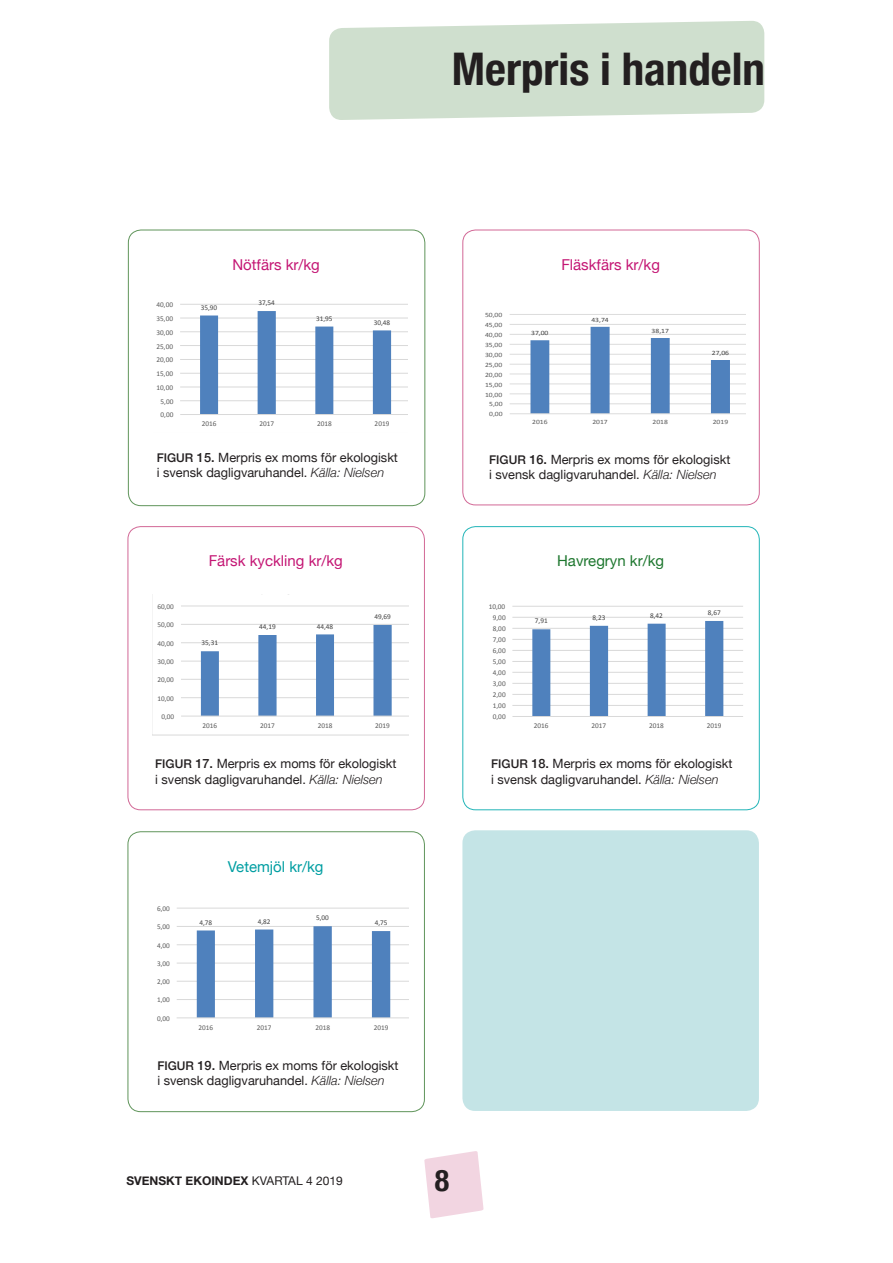
<style>
.page{position:relative;width:893px;height:1263px;background:#fff}
.page>*{position:absolute;margin:0;border:0;box-sizing:border-box;transform-origin:0 0}
.t1{font:700 condensed 45px "Helvetica Neue";color:#231f20}
.t2{font:700 condensed 30px "Helvetica Neue";color:#231f20}
.t3{font:15px "Helvetica Neue";color:#c41674}
.t4{font:15px "Helvetica Neue";color:#1e772f}
.t5{font:15px "Helvetica Neue";color:#009ea2}
.t6{font:12.75px/15.3px "Helvetica Neue";color:#231f20}
.t7{font:700 12px "Helvetica Neue";color:#231f20}
.t8{font:7.2px "Calibri";color:#595959}
.t9{font:7.2px "Calibri";color:#404040}
.t10{font:6.6px "Calibri";color:#595959;scale:1.16 1}
.t11{font:6.6px "Calibri";color:#404040;scale:1.16 1}
.s1{font-weight:500;font-size:12px}
.s2{font-weight:500}
.s3{font-weight:300;font-style:italic}
.s4{font-weight:400}
</style>
<div class="page">
<svg style="left:424px;top:1151px;width:60px;height:67px"></svg>
<div style="left:462px;top:830px;width:297px;height:281px;background:#c4e4e6;border-radius:13px"></div>
<svg style="left:329px;top:21px;width:435px;height:99px;background:#d2e1d1"></svg>
<div style="left:128px;top:230px;width:297px;height:276px;border:1px solid #60955b;border-radius:13px"></div>
<svg style="left:180px;top:304px;width:227px;height:111px"></svg>
<div style="left:128px;top:831px;width:297px;height:281px;border:1px solid #60955b;border-radius:13px"></div>
<svg style="left:177px;top:907px;width:232px;height:112px"></svg>
<div style="left:462px;top:230px;width:298px;height:275px;border:1px solid #d26896;border-radius:13px"></div>
<svg style="left:509px;top:314px;width:236px;height:100px"></svg>
<div style="left:462px;top:526px;width:298px;height:284px;border:1px solid #22b5b8;border-radius:13px"></div>
<svg style="left:512px;top:606px;width:231px;height:111px"></svg>
<div style="left:128px;top:526px;width:297px;height:284px;border:1px solid #d26896;border-radius:13px"></div>
<svg style="left:153px;top:605px;width:256px;height:130px"></svg>
<h1 class="t1" style="left:452px;top:31px;width:315px">Merpris i handeln</h1>
<p class="t8" style="left:157px;top:300px;width:18px">40,00</p>
<p class="t8" style="left:157px;top:314px;width:18px">35,00</p>
<p class="t8" style="left:157px;top:328px;width:18px">30,00</p>
<p class="t8" style="left:157px;top:342px;width:18px">25,00</p>
<p class="t8" style="left:157px;top:355px;width:18px">20,00</p>
<p class="t8" style="left:157px;top:369px;width:18px">15,00</p>
<p class="t8" style="left:157px;top:383px;width:18px">10,00</p>
<p class="t8" style="left:161px;top:397px;width:14px">5,00</p>
<p class="t8" style="left:161px;top:410px;width:14px">0,00</p>
<p class="t9" style="left:201px;top:303px;width:18px">35,90</p>
<p class="t3" style="left:232px;top:254px;width:89px">Nötfärs kr/kg</p>
<p class="t9" style="left:258px;top:298px;width:18px">37,54</p>
<p class="t9" style="left:316px;top:314px;width:18px">31,95</p>
<p class="t9" style="left:374px;top:318px;width:18px">30,48</p>
<p class="t8" style="left:202px;top:419px;width:16px">2016</p>
<p class="t8" style="left:259px;top:419px;width:16px">2017</p>
<p class="t8" style="left:317px;top:419px;width:16px">2018</p>
<p class="t8" style="left:375px;top:419px;width:16px">2019</p>
<p class="t6" style="left:157px;top:450px;width:243px"><span class="s1">FIGUR</span> <span class="s2">15.</span> Merpris ex moms för ekologiskt i svensk dagligvaruhandel. <span class="s3">Källa: Nielsen</span></p>
<p class="t8" style="left:157px;top:602px;width:18px">60,00</p>
<p class="t8" style="left:157px;top:620px;width:18px">50,00</p>
<p class="t8" style="left:157px;top:639px;width:18px">40,00</p>
<p class="t8" style="left:157px;top:657px;width:18px">30,00</p>
<p class="t8" style="left:157px;top:675px;width:18px">20,00</p>
<p class="t8" style="left:157px;top:694px;width:18px">10,00</p>
<p class="t8" style="left:161px;top:712px;width:14px">0,00</p>
<p class="t3" style="left:209px;top:550px;width:136px">Färsk kyckling kr/kg</p>
<p class="t9" style="left:202px;top:638px;width:18px">35,31</p>
<p class="t9" style="left:259px;top:622px;width:18px">44,19</p>
<p class="t9" style="left:317px;top:622px;width:18px">44,48</p>
<p class="t9" style="left:374px;top:612px;width:18px">49,69</p>
<p class="t8" style="left:203px;top:721px;width:16px">2016</p>
<p class="t8" style="left:260px;top:721px;width:16px">2017</p>
<p class="t8" style="left:318px;top:721px;width:16px">2018</p>
<p class="t8" style="left:375px;top:721px;width:16px">2019</p>
<p class="t6" style="left:155px;top:757px;width:243px"><span class="s1">FIGUR</span> <span class="s2">17.</span> Merpris ex moms för ekologiskt i svensk dagligvaruhandel. <span class="s3">Källa: Nielsen</span></p>
<p class="t8" style="left:157px;top:904px;width:14px">6,00</p>
<p class="t8" style="left:157px;top:922px;width:14px">5,00</p>
<p class="t8" style="left:157px;top:941px;width:14px">4,00</p>
<p class="t8" style="left:157px;top:959px;width:14px">3,00</p>
<p class="t8" style="left:157px;top:977px;width:14px">2,00</p>
<p class="t8" style="left:157px;top:995px;width:14px">1,00</p>
<p class="t8" style="left:157px;top:1014px;width:14px">0,00</p>
<p class="t5" style="left:228px;top:855px;width:97px">Vetemjöl kr/kg</p>
<p class="t9" style="left:199px;top:918px;width:14px">4,78</p>
<p class="t9" style="left:258px;top:917px;width:14px">4,82</p>
<p class="t9" style="left:316px;top:913px;width:14px">5,00</p>
<p class="t9" style="left:375px;top:918px;width:14px">4,75</p>
<p class="t8" style="left:199px;top:1023px;width:16px">2016</p>
<p class="t8" style="left:257px;top:1023px;width:16px">2017</p>
<p class="t8" style="left:315px;top:1023px;width:16px">2018</p>
<p class="t8" style="left:374px;top:1023px;width:16px">2019</p>
<p class="t6" style="left:157px;top:1058px;width:243px"><span class="s1">FIGUR</span> <span class="s2">19.</span> Merpris ex moms för ekologiskt i svensk dagligvaruhandel. <span class="s3">Källa: Nielsen</span></p>
<p class="t10" style="left:485px;top:311px;width:16px">50,00</p>
<p class="t10" style="left:485px;top:321px;width:16px">45,00</p>
<p class="t10" style="left:485px;top:331px;width:16px">40,00</p>
<p class="t10" style="left:485px;top:340px;width:16px">35,00</p>
<p class="t10" style="left:485px;top:350px;width:16px">30,00</p>
<p class="t10" style="left:485px;top:360px;width:16px">25,00</p>
<p class="t10" style="left:485px;top:370px;width:16px">20,00</p>
<p class="t10" style="left:485px;top:380px;width:16px">15,00</p>
<p class="t10" style="left:485px;top:390px;width:16px">10,00</p>
<p class="t10" style="left:489px;top:400px;width:13px">5,00</p>
<p class="t10" style="left:489px;top:410px;width:13px">0,00</p>
<p class="t3" style="left:561px;top:254px;width:100px">Fläskfärs kr/kg</p>
<p class="t11" style="left:531px;top:329px;width:16px">37,00</p>
<p class="t11" style="left:591px;top:315px;width:16px">43,74</p>
<p class="t11" style="left:652px;top:326px;width:16px">38,17</p>
<p class="t11" style="left:712px;top:348px;width:16px">27,06</p>
<p class="t10" style="left:532px;top:418px;width:15px">2016</p>
<p class="t10" style="left:592px;top:418px;width:15px">2017</p>
<p class="t10" style="left:653px;top:418px;width:15px">2018</p>
<p class="t10" style="left:713px;top:418px;width:15px">2019</p>
<p class="t6" style="left:489px;top:452px;width:243px"><span class="s1">FIGUR</span> <span class="s2">16.</span> Merpris ex moms för ekologiskt i svensk dagligvaruhandel. <span class="s3">Källa: Nielsen</span></p>
<p class="t8" style="left:489px;top:602px;width:18px">10,00</p>
<p class="t8" style="left:493px;top:613px;width:14px">9,00</p>
<p class="t8" style="left:493px;top:624px;width:14px">8,00</p>
<p class="t8" style="left:493px;top:635px;width:14px">7,00</p>
<p class="t8" style="left:493px;top:646px;width:14px">6,00</p>
<p class="t8" style="left:493px;top:657px;width:14px">5,00</p>
<p class="t8" style="left:493px;top:668px;width:14px">4,00</p>
<p class="t8" style="left:493px;top:679px;width:14px">3,00</p>
<p class="t8" style="left:493px;top:690px;width:14px">2,00</p>
<p class="t8" style="left:493px;top:701px;width:14px">1,00</p>
<p class="t8" style="left:493px;top:712px;width:14px">0,00</p>
<p class="t4" style="left:557px;top:550px;width:108px">Havregryn kr/kg</p>
<p class="t9" style="left:535px;top:616px;width:14px">7,91</p>
<p class="t9" style="left:592px;top:613px;width:14px">8,23</p>
<p class="t9" style="left:650px;top:611px;width:14px">8,42</p>
<p class="t9" style="left:708px;top:608px;width:14px">8,67</p>
<p class="t8" style="left:534px;top:721px;width:16px">2016</p>
<p class="t8" style="left:592px;top:721px;width:16px">2017</p>
<p class="t8" style="left:649px;top:721px;width:16px">2018</p>
<p class="t8" style="left:707px;top:721px;width:16px">2019</p>
<p class="t6" style="left:491px;top:757px;width:243px"><span class="s1">FIGUR</span> <span class="s2">18.</span> Merpris ex moms för ekologiskt i svensk dagligvaruhandel. <span class="s3">Källa: Nielsen</span></p>
<p class="t7" style="left:126px;top:1172px;width:218px">SVENSKT EKOINDEX <span class="s4">KVARTAL 4 2019</span></p>
<h2 class="t2" style="left:435px;top:1155px;width:16px">8</h2>
</div>
